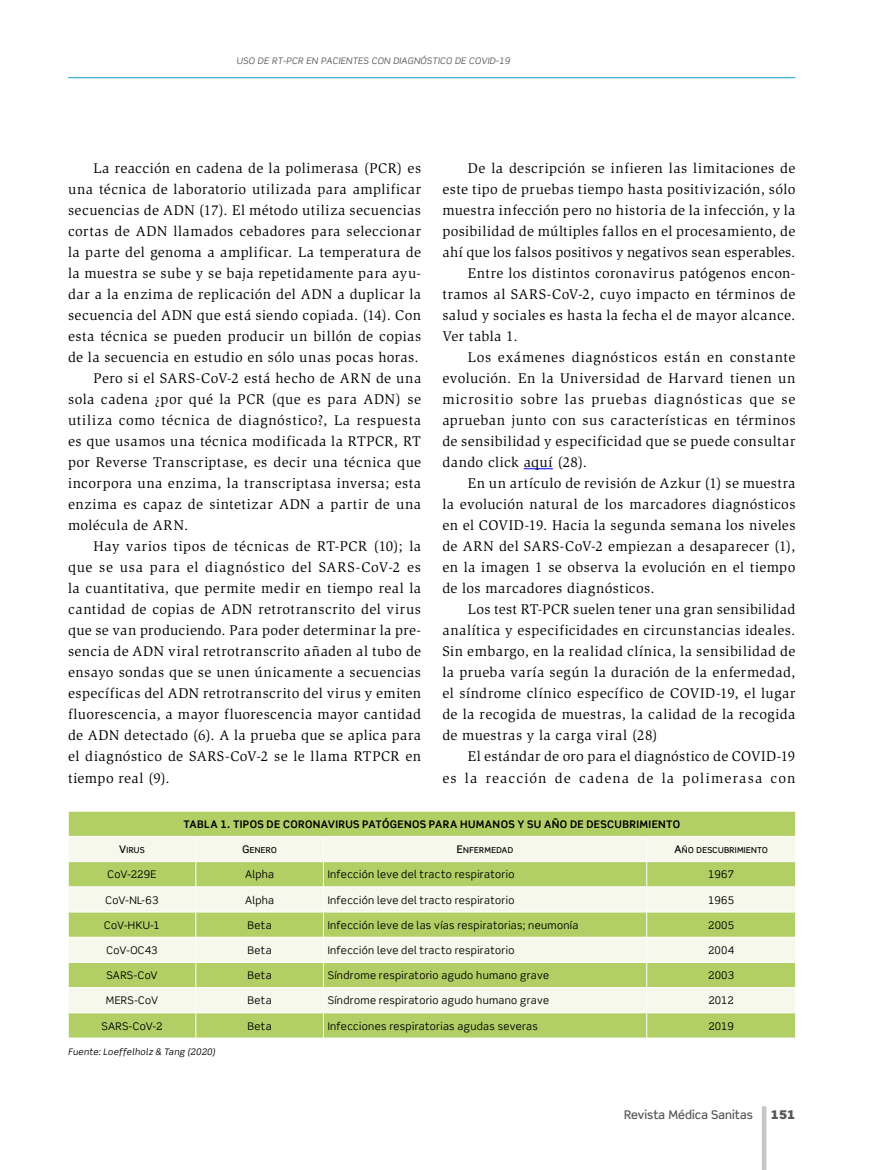
<style>
.page{position:relative;width:872px;height:1170px;background:#fff}
.page>*{position:absolute;margin:0;border:0;box-sizing:border-box;transform-origin:0 0}
._01Body_text{font:14.4px/21px "Slimbach Std";letter-spacing:.03em;color:#000;text-align:justify}
.t1{font:500 12px "Scene Std";color:#575756}
.t2{font:900 12px "Scene Std";color:#575756}
._14texto_tablas{font:10.5px "Scene Std";letter-spacing:.03em;color:#000}
._15Tit_Tabla{font:700 10.5px "Scene Std";letter-spacing:.035em;color:#000}
.t3{font:italic 9px "Scene Std";letter-spacing:.02em;color:#575756}
._17Fuente{font:italic 9px "Scene Std";letter-spacing:.03em;color:#000}
._16Encabezado{font:500 8.25px "Scene Std";letter-spacing:.04em;color:#000}
.s1{font-size:10.5px}
</style>
<div class="page">
<hr style="left:68px;top:77px;width:727px;height:1px;background:#169ad3">
<hr style="left:762px;top:1106px;width:4px;height:63px;background:#c6c6c6">
<svg style="left:524px;top:468px;width:29px;height:1px"></svg>
<div style="left:69px;top:811px;width:726px;height:226px;background:#b2cf65"></div>
<svg style="left:69px;top:837px;width:726px;height:175px;background:#d8e6b2"></svg>
<hr style="left:68px;top:836px;width:128px;height:1px;background:#fff">
<hr style="left:196px;top:836px;width:127px;height:1px;background:#fff">
<hr style="left:323px;top:836px;width:323px;height:1px;background:#fff">
<hr style="left:646px;top:836px;width:149px;height:1px;background:#fff">
<hr style="left:68px;top:861px;width:128px;height:1px;background:#fff">
<hr style="left:196px;top:861px;width:127px;height:1px;background:#fff">
<hr style="left:323px;top:861px;width:323px;height:1px;background:#fff">
<hr style="left:646px;top:861px;width:149px;height:1px;background:#fff">
<hr style="left:68px;top:886px;width:128px;height:1px;background:#fff">
<hr style="left:196px;top:886px;width:127px;height:1px;background:#fff">
<hr style="left:323px;top:886px;width:323px;height:1px;background:#fff">
<hr style="left:646px;top:886px;width:149px;height:1px;background:#fff">
<hr style="left:68px;top:911px;width:128px;height:1px;background:#fff">
<hr style="left:196px;top:911px;width:127px;height:1px;background:#fff">
<hr style="left:323px;top:911px;width:323px;height:1px;background:#fff">
<hr style="left:646px;top:911px;width:149px;height:1px;background:#fff">
<hr style="left:68px;top:936px;width:128px;height:1px;background:#fff">
<hr style="left:196px;top:936px;width:127px;height:1px;background:#fff">
<hr style="left:323px;top:936px;width:323px;height:1px;background:#fff">
<hr style="left:646px;top:936px;width:149px;height:1px;background:#fff">
<hr style="left:68px;top:962px;width:128px;height:1px;background:#fff">
<hr style="left:196px;top:962px;width:127px;height:1px;background:#fff">
<hr style="left:323px;top:962px;width:323px;height:1px;background:#fff">
<hr style="left:646px;top:962px;width:149px;height:1px;background:#fff">
<hr style="left:68px;top:987px;width:128px;height:1px;background:#fff">
<hr style="left:196px;top:987px;width:127px;height:1px;background:#fff">
<hr style="left:323px;top:987px;width:323px;height:1px;background:#fff">
<hr style="left:646px;top:987px;width:149px;height:1px;background:#fff">
<hr style="left:68px;top:1012px;width:128px;height:1px;background:#fff">
<svg style="left:68px;top:811px;width:1px;height:226px"></svg>
<hr style="left:196px;top:1012px;width:127px;height:1px;background:#fff">
<svg style="left:196px;top:837px;width:1px;height:200px"></svg>
<hr style="left:323px;top:1012px;width:323px;height:1px;background:#fff">
<svg style="left:323px;top:837px;width:1px;height:200px"></svg>
<hr style="left:646px;top:1012px;width:149px;height:1px;background:#fff">
<svg style="left:646px;top:837px;width:1px;height:200px"></svg>
<svg style="left:795px;top:811px;width:1px;height:226px"></svg>
<p class="t3" style="left:236px;top:55px;width:275px">USO DE RT-PCR EN PACIENTES CON DIAGNÓSTICO DE COVID-19</p>
<p class="_01Body_text" style="left:68px;top:158px;width:354px;text-indent:26px">La reacción en cadena de la polimerasa (PCR) es una técnica de laboratorio utilizada para amplificar secuencias de ADN (17). El método utiliza secuencias cortas de ADN llamados cebadores para seleccionar la parte del genoma a amplificar. La temperatura de la muestra se sube y se baja repetidamente para ayu&shy;dar a la enzima de replicación del ADN a duplicar la secuencia del ADN que está siendo copiada. (14). Con esta técnica se pueden producir un billón de copias de la secuencia en estudio en sólo unas pocas horas.</p>
<p class="_01Body_text" style="left:68px;top:368px;width:355px;text-indent:26px">Pero si el SARS-CoV-2 está hecho de ARN de una sola cadena ¿por qué la PCR (que es para ADN) se utiliza como técnica de diagnóstico?, La respuesta es que usamos una técnica modificada la RTPCR, RT por Reverse Transcriptase, es decir una técnica que incorpora una enzima, la transcriptasa inversa; esta enzima es capaz de sintetizar ADN a partir de una molécula de ARN.</p>
<p class="_01Body_text" style="left:68px;top:536px;width:354px;text-indent:26px">Hay varios tipos de técnicas de RT-PCR (10); la que se usa para el diagnóstico del SARS-CoV-2 es la cuantitativa, que permite medir en tiempo real la cantidad de copias de ADN retrotranscrito del virus que se van produciendo. Para poder determinar la pre&shy;sencia de ADN viral retrotranscrito añaden al tubo de ensayo sondas que se unen únicamente a secuencias específicas del ADN retrotranscrito del virus y emiten fluorescencia, a mayor fluorescencia mayor cantidad de ADN detectado (6). A la prueba que se aplica para el diagnóstico de SARS-CoV-2 se le llama RTPCR en tiempo real (9).</p>
<p class="_01Body_text" style="left:442px;top:158px;width:354px;text-indent:26px">De la descripción se infieren las limitaciones de este tipo de pruebas tiempo hasta positivización, sólo muestra infección pero no historia de la infección, y la posibilidad de múltiples fallos en el procesamiento, de ahí que los falsos positivos y negativos sean esperables.</p>
<p class="_01Body_text" style="left:442px;top:263px;width:355px;text-indent:26px">Entre los distintos coronavirus patógenos encon&shy;tramos al SARS-CoV-2, cuyo impacto en términos de salud y sociales es hasta la fecha el de mayor alcance.<br>Ver tabla 1.</p>
<p class="_01Body_text" style="left:442px;top:347px;width:354px;text-indent:26px">Los exámenes diagnósticos están en constante evolución. En la Universidad de Harvard tienen un micrositio sobre las pruebas diagnósticas que se aprueban junto con sus características en términos de sensibilidad y especificidad que se puede consultar dando click aquí (28).</p>
<p class="_01Body_text" style="left:442px;top:473px;width:354px;text-indent:26px">En un artículo de revisión de Azkur (1) se muestra la evolución natural de los marcadores diagnósticos en el COVID-19. Hacia la segunda semana los niveles de ARN del SARS-CoV-2 empiezan a desaparecer (1), en la imagen 1 se observa la evolución en el tiempo de los marcadores diagnósticos.</p>
<p class="_01Body_text" style="left:442px;top:599px;width:354px;text-indent:26px">Los test RT-PCR suelen tener una gran sensibilidad analítica y especificidades en circunstancias ideales.<br>Sin embargo, en la realidad clínica, la sensibilidad de la prueba varía según la duración de la enfermedad, el síndrome clínico específico de COVID-19, el lugar de la recogida de muestras, la calidad de la recogida de muestras y la carga viral (28)</p>
<p class="_01Body_text" style="left:442px;top:746px;width:354px;text-align:right">El estándar de oro para el diagnóstico de COVID-19<br>es la reacción de cadena de la polimerasa con</p>
<p class="_15Tit_Tabla" style="left:184px;top:817px;width:498px">TABLA 1. TIPOS DE CORONAVIRUS PATÓGENOS PARA HUMANOS Y SU AÑO DE DESCUBRIMIENTO</p>
<p class="_16Encabezado" style="left:119px;top:844px;width:27px"><span class="s1">V</span>IRUS</p>
<p class="_16Encabezado" style="left:242px;top:844px;width:36px"><span class="s1">G</span>ENERO</p>
<p class="_16Encabezado" style="left:457px;top:844px;width:58px"><span class="s1">E</span>NFERMEDAD</p>
<p class="_16Encabezado" style="left:674px;top:844px;width:95px"><span class="s1">A</span>ÑO DESCUBRIMIENTO</p>
<p class="_14texto_tablas" style="left:108px;top:867px;width:50px">CoV-229E</p>
<p class="_14texto_tablas" style="left:245px;top:867px;width:31px">Alpha</p>
<p class="_14texto_tablas" style="left:328px;top:867px;width:188px">Infección leve del tracto respiratorio</p>
<p class="_14texto_tablas" style="left:708px;top:867px;width:27px">1967</p>
<p class="_14texto_tablas" style="left:106px;top:893px;width:54px">CoV-NL-63</p>
<p class="_14texto_tablas" style="left:245px;top:893px;width:31px">Alpha</p>
<p class="_14texto_tablas" style="left:328px;top:893px;width:188px">Infección leve del tracto respiratorio</p>
<p class="_14texto_tablas" style="left:708px;top:893px;width:27px">1965</p>
<p class="_14texto_tablas" style="left:104px;top:918px;width:57px">CoV-HKU-1</p>
<p class="_14texto_tablas" style="left:247px;top:918px;width:26px">Beta</p>
<p class="_14texto_tablas" style="left:328px;top:918px;width:252px">Infección leve de las vías respiratorias; neumonía</p>
<p class="_14texto_tablas" style="left:708px;top:918px;width:27px">2005</p>
<p class="_14texto_tablas" style="left:106px;top:943px;width:53px">CoV-OC43</p>
<p class="_14texto_tablas" style="left:247px;top:943px;width:26px">Beta</p>
<p class="_14texto_tablas" style="left:328px;top:943px;width:188px">Infección leve del tracto respiratorio</p>
<p class="_14texto_tablas" style="left:708px;top:943px;width:28px">2004</p>
<p class="_14texto_tablas" style="left:106px;top:968px;width:53px">SARS-CoV</p>
<p class="_14texto_tablas" style="left:247px;top:968px;width:26px">Beta</p>
<p class="_14texto_tablas" style="left:328px;top:968px;width:223px">Síndrome respiratorio agudo humano grave</p>
<p class="_14texto_tablas" style="left:708px;top:968px;width:27px">2003</p>
<p class="_14texto_tablas" style="left:106px;top:993px;width:54px">MERS-CoV</p>
<p class="_14texto_tablas" style="left:247px;top:993px;width:26px">Beta</p>
<p class="_14texto_tablas" style="left:328px;top:993px;width:223px">Síndrome respiratorio agudo humano grave</p>
<p class="_14texto_tablas" style="left:708px;top:993px;width:27px">2012</p>
<p class="_14texto_tablas" style="left:101px;top:1019px;width:63px">SARS-CoV-2</p>
<p class="_14texto_tablas" style="left:247px;top:1019px;width:26px">Beta</p>
<p class="_14texto_tablas" style="left:328px;top:1019px;width:212px">Infecciones respiratorias agudas severas</p>
<p class="_14texto_tablas" style="left:708px;top:1019px;width:27px">2019</p>
<p class="_17Fuente" style="left:68px;top:1046px;width:149px">Fuente: Loeffelholz &amp; Tang (2020)</p>
<p class="t1" style="left:624px;top:1106px;width:130px">Revista Médica Sanitas</p>
<p class="t2" style="left:771px;top:1106px;width:26px">151</p>
</div>
